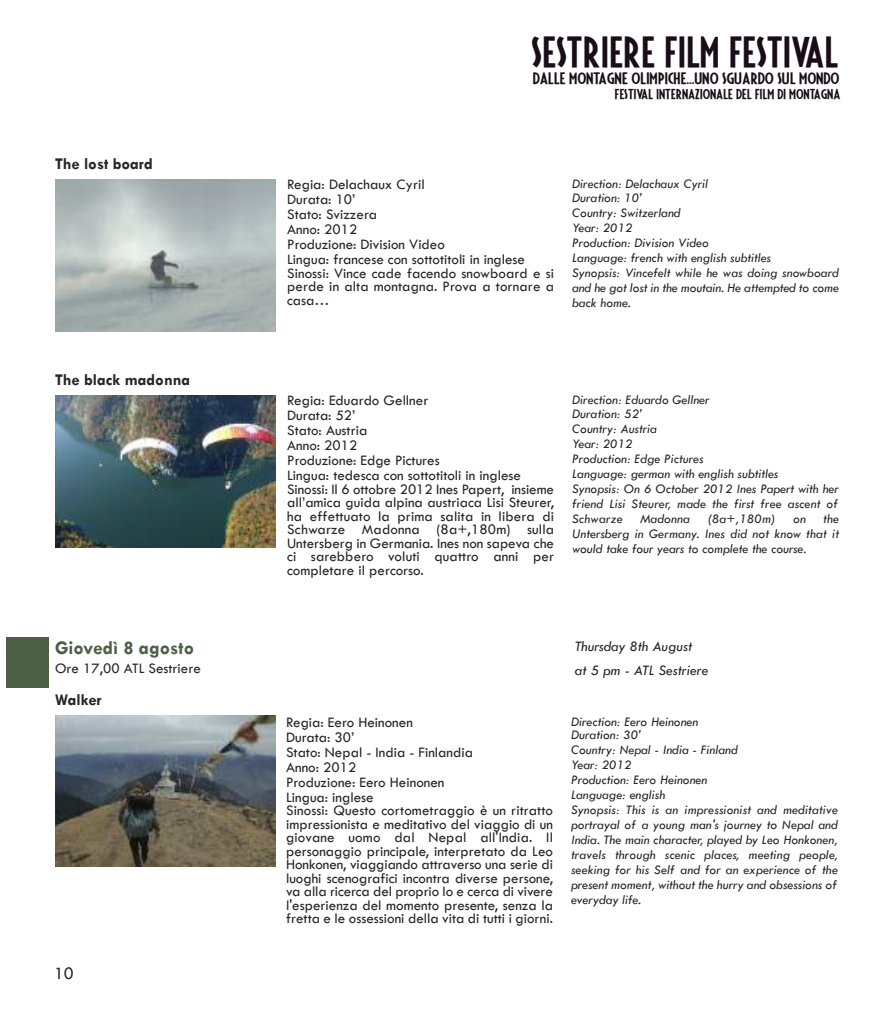
<style>
.page{position:relative;width:893px;height:1021px;background:#fff}
.page>*{position:absolute;margin:0;border:0;box-sizing:border-box;transform-origin:0 0}
.t1{font:34.35px "Fiesta";color:#190e18;scale:1.13 1}
.t2{font:700 19.5px "Tw Cen";color:#4d6045}
.t3{font:18px "Tw Cen";color:#272627}
.t4{font:700 16.5px "Tw Cen";color:#272627}
.t5{font:15px/13.5px "Tw Cen";color:#272627}
.t6{font:italic 15px/24px "Tw Cen";color:#272627}
.t7{font:italic 13.5px/15px "Tw Cen";color:#272627}
.t8{font:13.05px "Fiesta";color:#190e18;scale:1.24 1}
.t9{font:11.4px "Fiesta";color:#190e18;scale:1.19 1}
</style>
<div class="page">
<img style="left:55px;top:715px;width:221px;height:151px">
<div style="left:6px;top:637px;width:42px;height:51px;background:#4d6045"></div>
<img style="left:55px;top:179px;width:221px;height:152px">
<img style="left:55px;top:395px;width:221px;height:152px">
<p class="t4" style="left:55px;top:155px;width:99px">The lost board</p>
<p class="t4" style="left:55px;top:371px;width:137px">The black madonna</p>
<h2 class="t2" style="left:55px;top:637px;width:140px">Giovedì 8 agosto</h2>
<p class="t5" style="left:55px;top:661px;width:147px">Ore 17,00 ATL Sestriere</p>
<p class="t4" style="left:55px;top:690px;width:48px">Walker</p>
<p class="t3" style="left:54px;top:964px;width:21px">10</p>
<h1 class="t1" style="left:531px;top:36px;width:273px">SESTRIERE FILM FESTIVAL</h1>
<p class="t8" style="left:533px;top:72px;width:249px">DALLE MONTAGNE OLIMPICHE...UNO SGUARDO SUL MONDO</p>
<p class="t9" style="left:615px;top:89px;width:191px">FESTIVAL INTERNAZIONALE DEL FILM DI MONTAGNA</p>
<p class="t5" style="left:287px;top:177px;width:239px;line-height:15px">Regia: Delachaux Cyril<br>Durata: 10’<br>Stato: Svizzera<br>Anno: 2012<br>Produzione: Division Video<br>Lingua: francese con sottotitoli in inglese</p>
<p class="t5" style="left:287px;top:266px;width:268px;text-align:justify">Sinossi: Vince cade facendo snowboard e si perde in alta montagna. Prova a tornare a casa…</p>
<p class="t7" style="left:572px;top:177px;width:138px;line-height:13.5px">Direction: Delachaux Cyril<br>Duration: 10’</p>
<p class="t7" style="left:572px;top:205px;width:268px">Country: Switzerland<br>Year: 2012<br>Production: Division Video<br>Language: french with english subtitles<br>Synopsis: Vincefelt while he was doing snowboard and he got lost in the moutain. He attempted to come back home.</p>
<p class="t5" style="left:287px;top:393px;width:235px;line-height:15px">Regia: Eduardo Gellner<br>Durata: 52’<br>Stato: Austria<br>Anno: 2012<br>Produzione: Edge Pictures<br>Lingua: tedesca con sottotitoli in inglese</p>
<p class="t5" style="left:287px;top:482px;width:268px;text-align:justify">Sinossi: Il 6 ottobre 2012 Ines Papert, insieme all’amica guida alpina austriaca Lisi Steurer, ha effettuato la prima salita in libera di Schwarze Madonna (8a+,180m) sulla Untersberg in Germania. Ines non sapeva che ci sarebbero voluti quattro anni per completare il percorso.</p>
<p class="t7" style="left:572px;top:393px;width:139px;line-height:13.5px">Direction: Eduardo Gellner<br>Duration: 52’</p>
<p class="t7" style="left:572px;top:421px;width:268px">Country: Austria<br>Year: 2012<br>Production: Edge Pictures<br>Language: german with english subtitles<br>Synopsis: On 6 October 2012 Ines Papert with her friend Lisi Steurer, made the first free ascent of<br>Schwarze</p>
<p class="t7" style="left:572px;top:511px;width:268px;text-align:justify;text-indent:251px">the Untersberg in Germany. Ines did not know that it would take four years to complete the course.</p>
<p class="t7" style="left:640px;top:511px;width:51px">Madonna</p>
<p class="t7" style="left:707px;top:511px;width:70px">(8a+,180m)</p>
<p class="t7" style="left:793px;top:511px;width:14px">on</p>
<p class="t5" style="left:286px;top:714px;width:188px;line-height:15px">Regia: Eero Heinonen<br>Durata: 30’<br>Stato: Nepal - India - Finlandia<br>Anno: 2012<br>Produzione: Eero Heinonen<br>Lingua: inglese</p>
<p class="t5" style="left:286px;top:804px;width:268px;text-align:justify">Sinossi: Questo cortometraggio è un ritratto impressionista e meditativo del viaggio di un giovane uomo dal Nepal all'India. Il personaggio principale, interpretato da Leo Honkonen, viaggiando attraverso una serie di luoghi scenografici incontra diverse persone, va alla ricerca del proprio Io e cerca di vivere l'esperienza del momento presente, senza la fretta e le ossessioni della vita di tutti i giorni.</p>
<p class="t6" style="left:575px;top:634px;width:135px">Thursday 8th August<br>at 5 pm - ATL Sestriere</p>
<p class="t7" style="left:571px;top:714px;width:129px;line-height:13.5px">Direction: Eero Heinonen<br>Duration: 30’</p>
<p class="t7" style="left:571px;top:742px;width:268px">Country: Nepal - India - Finland<br>Year: 2012<br>Production: Eero Heinonen<br>Language: english<br>Synopsis: This is an impressionist and meditative portrayal of a young man's journey to Nepal and India. The main character, played by Leo Honkonen, travels through scenic places, meeting people, seeking for his Self and for an experience of the present moment, without the hurry and obsessions of everyday life.</p>
</div>
